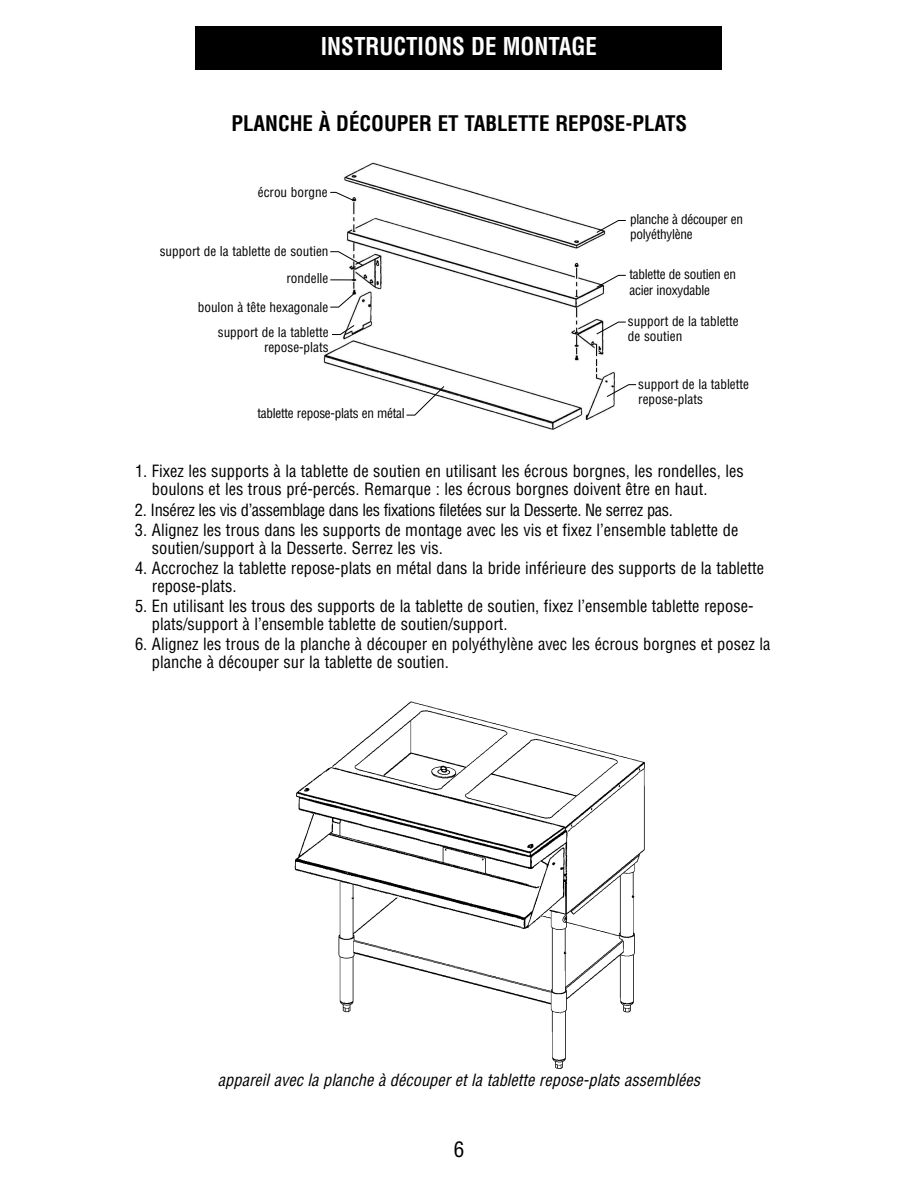
<style>
.page{position:relative;width:918px;height:1188px;background:#fff}
.page>*{position:absolute;margin:0;border:0;box-sizing:border-box;transform-origin:0 0}
.t1{font:700 condensed 24px "Helvetica";color:#fff;scale:.95 1}
.t2{font:700 condensed 21px "Helvetica";color:#000}
.t3{font:condensed 21px "Helvetica";color:#000}
.t4{font:condensed 16.5px/18px "Helvetica";color:#000}
.t5{font:condensed 16.5px "Helvetica";letter-spacing:-.025em;color:#000}
.t6{font:italic condensed 16.5px "Helvetica";color:#000}
.t7{font:condensed 13.2px/15.1px "Helvetica";color:#000}
.t8{font:condensed 13.2px/15.9px "Helvetica";letter-spacing:-.02em;color:#000}
</style>
<div class="page">
<div style="left:196px;top:27px;width:526px;height:43px;background:#000"></div>
<img style="left:294px;top:701px;width:351px;height:368px">
<img style="left:323px;top:162px;width:301px;height:268px">
<svg style="left:330px;top:192px;width:24px;height:9px"></svg>
<svg style="left:330px;top:292px;width:26px;height:16px"></svg>
<svg style="left:331px;top:324px;width:24px;height:11px"></svg>
<svg style="left:406px;top:385px;width:39px;height:31px"></svg>
<svg style="left:330px;top:279px;width:25px;height:1px"></svg>
<svg style="left:330px;top:251px;width:34px;height:16px"></svg>
<svg style="left:606px;top:384px;width:31px;height:14px"></svg>
<svg style="left:596px;top:321px;width:30px;height:14px"></svg>
<svg style="left:596px;top:275px;width:30px;height:13px"></svg>
<svg style="left:596px;top:220px;width:30px;height:13px"></svg>
<h1 class="t1" style="left:321px;top:33px;width:292px">INSTRUCTIONS DE MONTAGE</h1>
<p class="t2" style="left:231px;top:112px;width:457px">PLANCHE À DÉCOUPER ET TABLETTE REPOSE-PLATS</p>
<p class="t7" style="left:258px;top:185px;width:71px">écrou borgne</p>
<p class="t7" style="left:160px;top:244px;width:170px">support de la tablette de soutien</p>
<p class="t7" style="left:287px;top:271px;width:43px">rondelle</p>
<p class="t7" style="left:198px;top:300px;width:132px">boulon à tête hexagonale</p>
<p class="t7" style="left:218px;top:325px;width:112px;text-align:right">support de la tablette repose-plats</p>
<p class="t8" style="left:257px;top:405px;width:149px">tablette repose-plats en métal</p>
<p class="t8" style="left:630px;top:211px;width:114px">planche à découper en polyéthylène</p>
<p class="t8" style="left:629px;top:267px;width:108px">tablette de soutien en acier inoxydable</p>
<p class="t7" style="left:628px;top:314px;width:112px">support de la tablette de soutien</p>
<p class="t7" style="left:638px;top:377px;width:112px">support de la tablette repose-plats</p>
<p class="t4" style="left:152px;top:463px;width:593px;text-indent:-17px">1. Fixez les supports à la tablette de soutien en utilisant les écrous borgnes, les rondelles, les boulons et les trous pré-percés. Remarque : les écrous borgnes doivent être en haut.</p>
<p class="t5" style="left:135px;top:500px;width:539px">2. Insérez les vis d’assemblage dans les fixations filetées sur la Desserte. Ne serrez pas.</p>
<p class="t4" style="left:152px;top:521px;width:588px;text-indent:-17px">3. Alignez les trous dans les supports de montage avec les vis et fixez l’ensemble tablette de soutien/support à la Desserte. Serrez les vis.</p>
<p class="t4" style="left:152px;top:559px;width:614px;text-indent:-17px">4. Accrochez la tablette repose-plats en métal dans la bride inférieure des supports de la tablette repose-plats.</p>
<p class="t4" style="left:152px;top:597px;width:603px;text-indent:-17px">5. En utilisant les trous des supports de la tablette de soutien, fixez l’ensemble tablette repose&shy;plats/support à l’ensemble tablette de soutien/support.</p>
<p class="t4" style="left:152px;top:635px;width:620px;text-indent:-17px">6. Alignez les trous de la planche à découper en polyéthylène avec les écrous borgnes et posez la planche à découper sur la tablette de soutien.</p>
<p class="t6" style="left:218px;top:1071px;width:484px">appareil avec la planche à découper et la tablette repose-plats assemblées</p>
<p class="t3" style="left:454px;top:1138px;width:12px">6</p>
</div>
